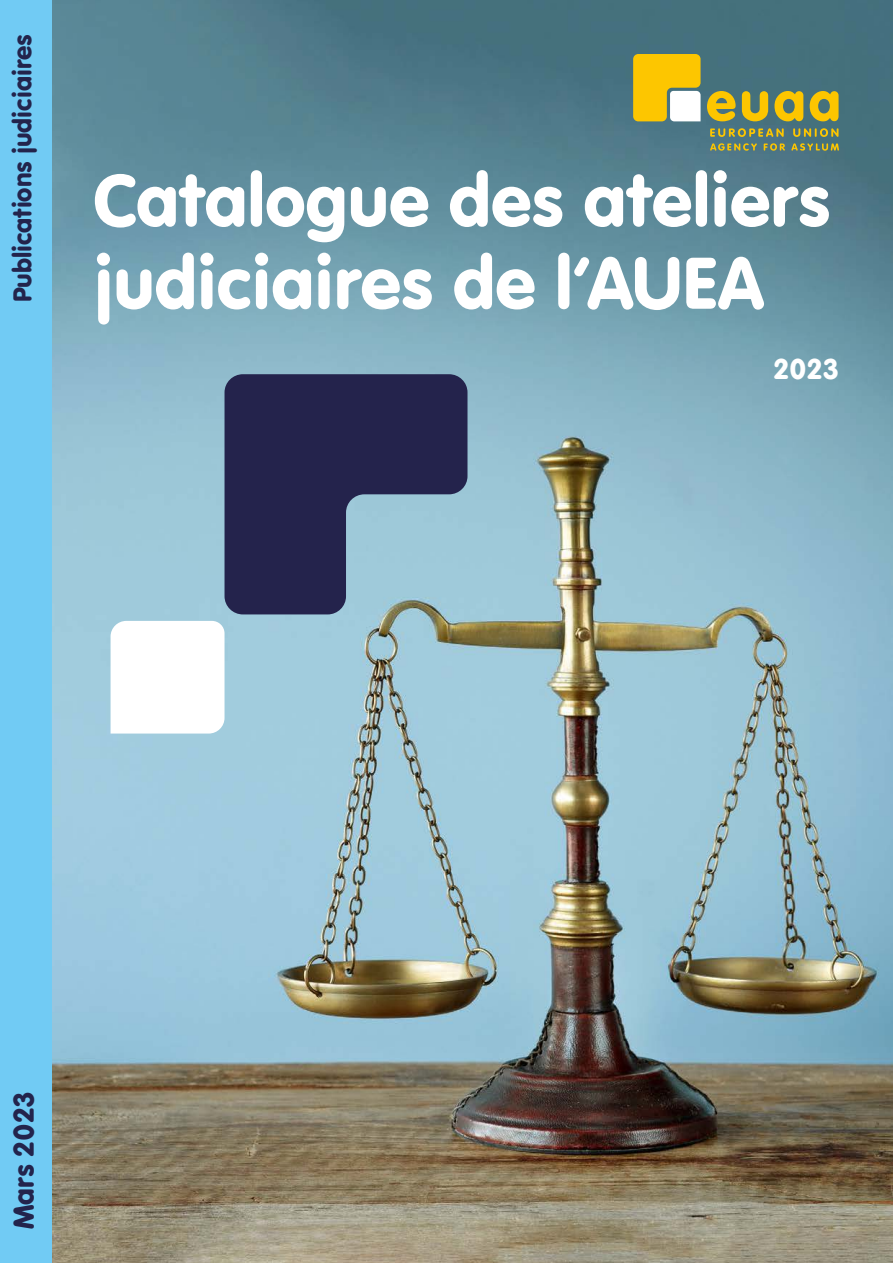
<style>
.page{position:relative;width:893px;height:1263px;background:#fff}
.page>*{position:absolute;margin:0;border:0;box-sizing:border-box;transform-origin:0 0}
.Heading_cover{font:76.5px/82.5px "VAG Rundschrift D";color:#fff}
.t1{font:30px "VAG Rundschrift D";color:#23244c}
.Heading_cover-2{font:30px "VAG Rundschrift D";color:#fff}
.t2{font:27px "VAG Rundschrift D";color:#23244c}
</style>
<div class="page">
<img style="left:51px;top:0;width:842px;height:1263px">
<svg style="left:710px;top:128px;width:74px;height:9px"></svg>
<svg style="left:793px;top:128px;width:45px;height:9px"></svg>
<svg style="left:710px;top:143px;width:47px;height:8px"></svg>
<svg style="left:764px;top:143px;width:21px;height:8px"></svg>
<svg style="left:791px;top:143px;width:48px;height:8px"></svg>
<svg style="left:633px;top:54px;width:68px;height:67px"></svg>
<svg style="left:707px;top:91px;width:29px;height:30px"></svg>
<svg style="left:742px;top:91px;width:26px;height:30px"></svg>
<svg style="left:774px;top:91px;width:29px;height:30px"></svg>
<svg style="left:810px;top:91px;width:28px;height:30px"></svg>
<div style="left:0;top:0;width:51px;height:1263px;background:#71cbf4"></div>
<svg style="left:111px;top:621px;width:114px;height:112px"></svg>
<svg style="left:225px;top:374px;width:242px;height:240px;background:#424c6e"></svg>
<p class="t2" style="left:7px;top:302px;width:270px;rotate:-90deg">Publications judiciaires</p>
<h1 class="Heading_cover" style="left:94px;top:159px;width:739px">Catalogue des ateliers judiciaires de l’AUEA</h1>
<h1 class="Heading_cover-2" style="left:774px;top:351px;width:67px">2023</h1>
<p class="t1" style="left:6px;top:1229px;width:139px;rotate:-90deg">Mars 2023</p>
</div>
